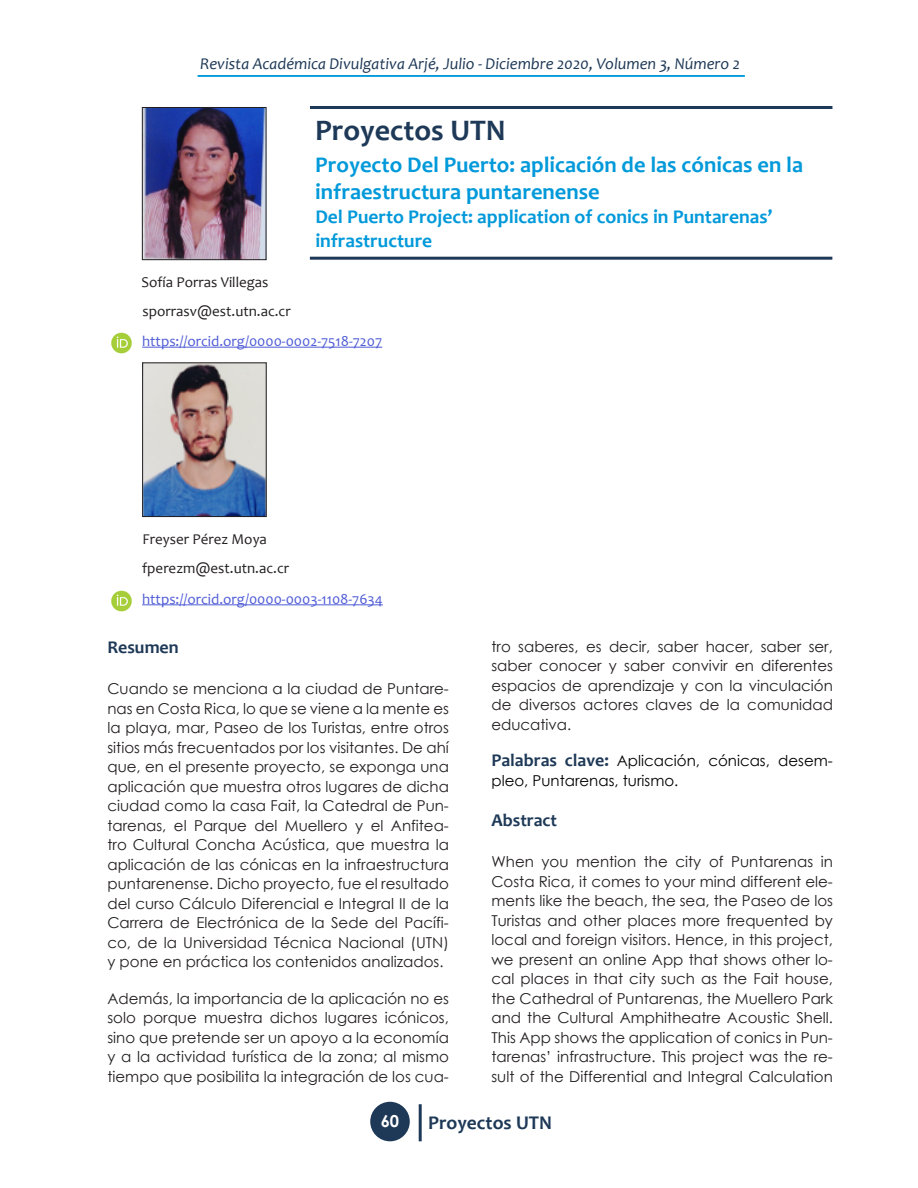
<style>
.page{position:relative;width:918px;height:1188px;background:#fff}
.page>*{position:absolute;margin:0;border:0;box-sizing:border-box;transform-origin:0 0}
.Títulos_artículos{font:700 30px "Candara";color:#1e3957}
.Títulos_artículos_es{font:700 22.5px/27px "Candara";color:#0099da}
.Títulos_artículos_in{font:700 19.5px/23.4px "Candara";color:#0099da}
.t1{font:700 19.5px "Candara";color:#1e3957}
.Títulos_izquierda{font:700 18px "Candara";color:#1e3957}
.t2{font:italic 16.5px "Candara";color:#1e3957}
.t3{font:700 16.5px "Century Gothic";color:#fff}
.Parrafo_artículos{font:15px/19.5px "Century Gothic";color:#231f20;text-align:justify}
.Cualidades_autor{font:15px "Candara";color:#231f20}
.Cualidades_autor-2{font:15px "Candara";color:#4f5cd6}
.Títulos_izquierda-2{font:15px/19.5px "Century Gothic";color:#000}
.s1{font-family:"Candara";font-weight:700;font-size:18px;color:#1e3957}
</style>
<div class="page">
<hr style="left:198px;top:75px;width:547px;height:2px;background:#0099da">
<div style="left:370px;top:1102px;width:40px;height:39px;background:#1e3957;border-radius:50%"></div>
<hr style="left:419px;top:1104px;width:3px;height:37px;background:#1e3957">
<img style="left:144px;top:109px;width:120px;height:149px">
<div style="left:142px;top:107px;width:124px;height:153px;border:1px solid #231f20"></div>
<img style="left:111px;top:332px;width:21px;height:22px">
<hr style="left:142px;top:347px;width:240px;height:1px;background:#4f5cd6">
<hr style="left:310px;top:257px;width:522px;height:3px;background:#1e3957">
<hr style="left:310px;top:106px;width:522px;height:3px;background:#1e3957">
<img style="left:111px;top:590px;width:21px;height:22px">
<hr style="left:142px;top:605px;width:241px;height:1px;background:#4f5cd6">
<img style="left:144px;top:364px;width:121px;height:151px">
<div style="left:142px;top:362px;width:125px;height:155px;border:1px solid #231f20"></div>
<p class="t2" style="left:200px;top:53px;width:541px">Revista Académica Divulgativa Arjé, Julio - Diciembre 2020, Volumen 3, Número 2</p>
<p class="Títulos_artículos" style="left:315px;top:112px;width:192px">Proyectos UTN</p>
<p class="Títulos_artículos_es" style="left:315px;top:151px;width:489px">Proyecto Del Puerto: aplicación de las cónicas en la infraestructura puntarenense</p>
<p class="Cualidades_autor" style="left:141px;top:273px;width:129px">Sofía Porras Villegas</p>
<p class="Cualidades_autor" style="left:143px;top:302px;width:150px">sporrasv@est.utn.ac.cr</p>
<p class="Títulos_artículos_in" style="left:315px;top:205px;width:459px">Del Puerto Project: application of conics in Puntarenas’ infrastructure</p>
<p class="Cualidades_autor-2" style="left:142px;top:332px;width:242px">https://orcid.org/0000-0002-7518-7207</p>
<p class="Cualidades_autor" style="left:143px;top:529px;width:126px">Freyser Pérez Moya</p>
<p class="Cualidades_autor" style="left:142px;top:559px;width:148px">fperezm@est.utn.ac.cr</p>
<p class="Cualidades_autor-2" style="left:142px;top:590px;width:242px">https://orcid.org/0000-0003-1108-7634</p>
<p class="Títulos_izquierda" style="left:107px;top:637px;width:73px">Resumen</p>
<p class="Parrafo_artículos" style="left:107px;top:679px;width:343px">Cuando se menciona a la ciudad de Puntare&shy;nas en Costa Rica, lo que se viene a la mente es la playa, mar, Paseo de los Turistas, entre otros sitios más frecuentados por los visitantes. De ahí que, en el presente proyecto, se exponga una aplicación que muestra otros lugares de dicha ciudad como la casa Fait, la Catedral de Pun&shy;tarenas, el Parque del Muellero y el Anfitea&shy;tro Cultural Concha Acústica, que muestra la aplicación de las cónicas en la infraestructura puntarenense. Dicho proyecto, fue el resultado del curso Cálculo Diferencial e Integral II de la Carrera de Electrónica de la Sede del Pacífi&shy;co, de la Universidad Técnica Nacional (UTN) y pone en práctica los contenidos analizados.</p>
<p class="Parrafo_artículos" style="left:107px;top:988px;width:343px">Además, la importancia de la aplicación no es solo porque muestra dichos lugares icónicos, sino que pretende ser un apoyo a la economía y a la actividad turística de la zona; al mismo tiempo que posibilita la integración de los cua-</p>
<p class="Parrafo_artículos" style="left:491px;top:636px;width:343px">tro saberes, es decir, saber hacer, saber ser, saber conocer y saber convivir en diferentes espacios de aprendizaje y con la vinculación de diversos actores claves de la comunidad educativa.</p>
<p class="Títulos_izquierda-2" style="left:491px;top:751px;width:343px"><span class="s1">Palabras clave:</span> Aplicación, cónicas, desem&shy;pleo, Puntarenas, turismo.</p>
<p class="Títulos_izquierda" style="left:491px;top:810px;width:67px">Abstract</p>
<p class="Parrafo_artículos" style="left:491px;top:852px;width:343px">When you mention the city of Puntarenas in Costa Rica, it comes to your mind different ele&shy;ments like the beach, the sea, the Paseo de los Turistas and other places more frequented by local and foreign visitors. Hence, in this project, we present an online App that shows other lo&shy;cal places in that city such as the Fait house, the Cathedral of Puntarenas, the Muellero Park and the Cultural Amphitheatre Acoustic Shell.<br>This App shows the application of conics in Pun&shy;tarenas’ infrastructure. This project was the re&shy;sult of the Differential and Integral Calculation</p>
<p class="t3" style="left:381px;top:1109px;width:20px">60</p>
<h3 class="t1" style="left:428px;top:1111px;width:125px">Proyectos UTN</h3>
</div>
